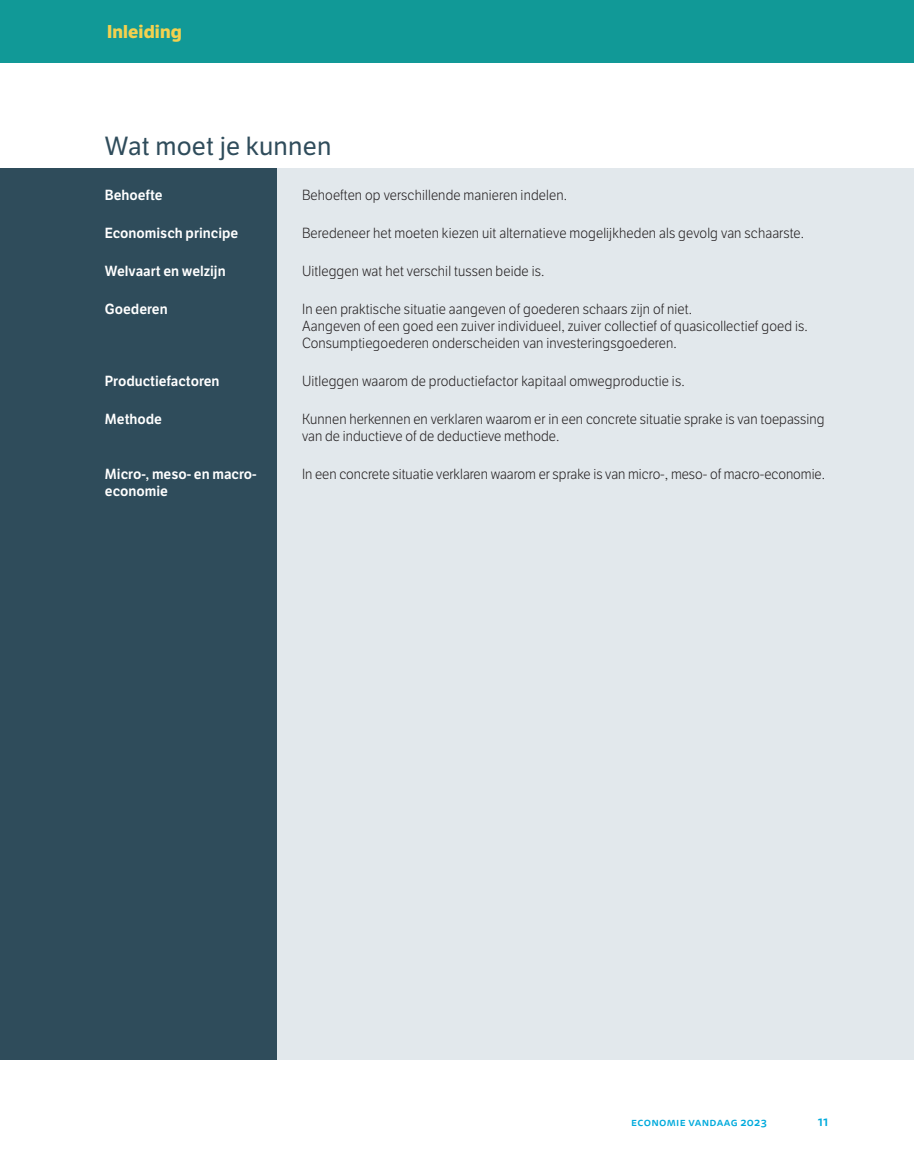
<style>
.page{position:relative;width:914px;height:1169px;background:#fff}
.page>*{position:absolute;margin:0;border:0;box-sizing:border-box;transform-origin:0 0}
.t1{font:25.5px "LFT Etica";letter-spacing:.01em;color:#2f4c5b}
.t2{font:700 18px "LFT Etica";letter-spacing:.01em;color:#f3d14f}
.t3{font:300 14.25px/17.2px "LFT Etica";letter-spacing:.01em;color:#231f20;scale:.95 1}
.t4{font:14.25px/17.2px "LFT Etica SB";color:#fff;scale:.95 1}
.t5{font:500 13.5px "Tisa Sans Pro";color:#00aadc}
.t6{font:500 11.25px "Tisa Sans Pro";letter-spacing:.025em;color:#00aadc}
</style>
<div class="page">
<div style="left:0;top:0;width:913px;height:62px;background:#119997"></div>
<div style="left:0;top:169px;width:913px;height:890px;background:#e2e8ec"></div>
<div style="left:0;top:169px;width:277px;height:890px;background:#2f4c5b"></div>
<p class="t2" style="left:107px;top:21px;width:76px">Inleiding</p>
<h1 class="t1" style="left:105px;top:131px;width:228px">Wat moet je kunnen</h1>
<p class="t4" style="left:105px;top:187px;width:62px">Behoefte</p>
<p class="t3" style="left:302px;top:187px;width:280px">Behoeften op verschillende manieren indelen.</p>
<p class="t4" style="left:105px;top:224px;width:142px">Economisch principe</p>
<p class="t3" style="left:302px;top:225px;width:530px">Beredeneer het moeten kiezen uit alternatieve mogelijkheden als gevolg van schaarste.</p>
<p class="t4" style="left:105px;top:262px;width:128px">Welvaart en welzijn</p>
<p class="t3" style="left:302px;top:262px;width:257px">Uitleggen wat het verschil tussen beide is.</p>
<p class="t4" style="left:105px;top:300px;width:67px">Goederen</p>
<p class="t3" style="left:302px;top:300px;width:533px">In een praktische situatie aangeven of goederen schaars zijn of niet.<br>Aangeven of een goed een zuiver individueel, zuiver collectief of quasicollectief goed is.<br>Consumptiegoederen onderscheiden van investeringsgoederen.</p>
<p class="t4" style="left:105px;top:372px;width:122px">Productiefactoren</p>
<p class="t3" style="left:302px;top:372px;width:404px">Uitleggen waarom de productiefactor kapitaal omwegproductie is.</p>
<p class="t4" style="left:105px;top:410px;width:61px">Methode</p>
<p class="t3" style="left:302px;top:410px;width:551px">Kunnen herkennen en verklaren waarom er in een concrete situatie sprake is van toepassing van de inductieve of de deductieve methode.</p>
<p class="t4" style="left:105px;top:465px;width:161px">Micro-, meso- en macro&shy;economie</p>
<p class="t3" style="left:302px;top:465px;width:552px">In een concrete situatie verklaren waarom er sprake is van micro-, meso- of macro-economie.</p>
<p class="t6" style="left:631px;top:1114px;width:137px">Economie vandaag 2023</p>
<p class="t5" style="left:817px;top:1111px;width:12px">11</p>
</div>
